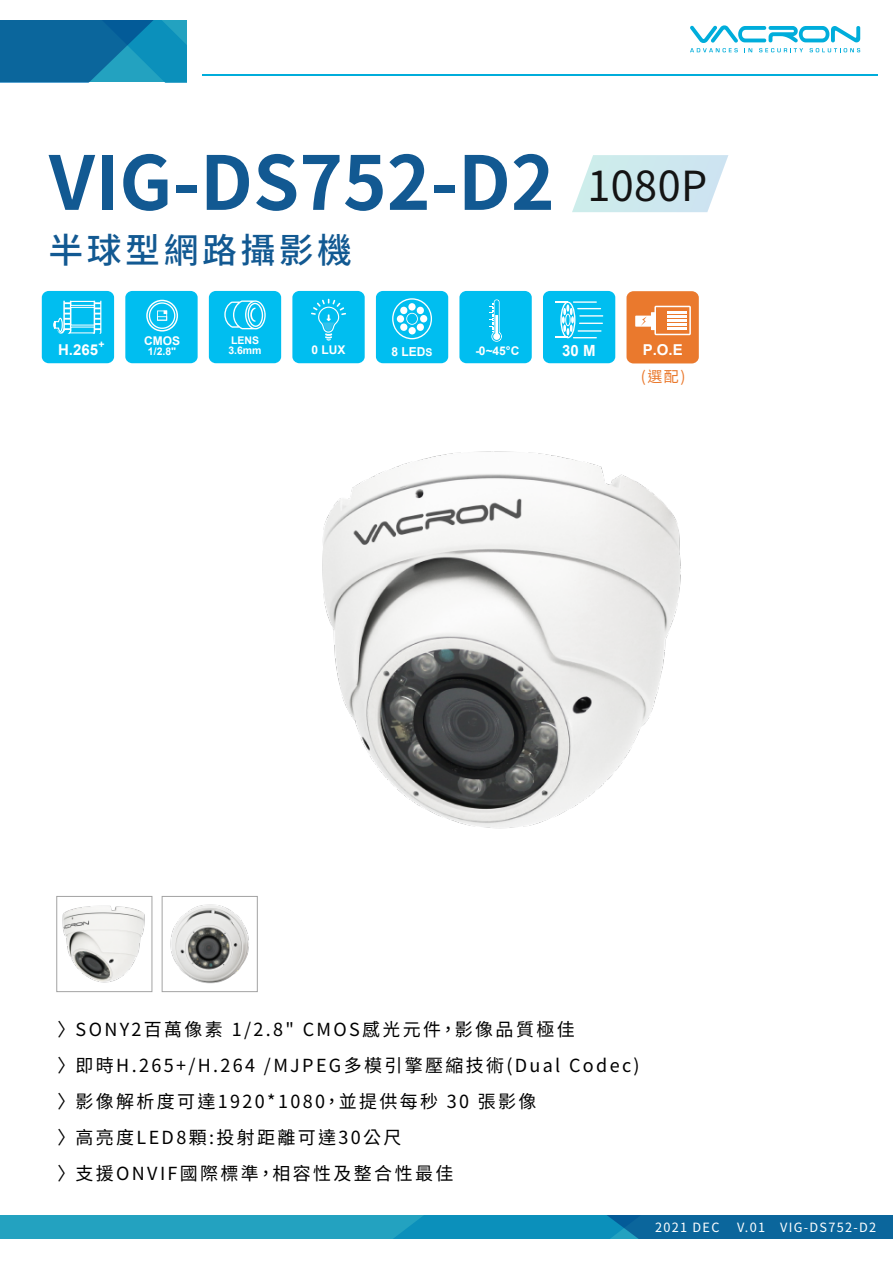
<style>
.page{position:relative;width:893px;height:1263px;background:#fff}
.page>*{position:absolute;margin:0;border:0;box-sizing:border-box;transform-origin:0 0}
.t1{font:700 74.25px "Noto Sans CJ Ktc";color:#125992}
.t2{font:41.4px "Noto Sans CJ Ktc";letter-spacing:.01em;color:#141414}
.t3{font:500 34.95px "Noto Sans CJ Ktc";letter-spacing:.1em;color:#125992}
.t4{font:18px/36px "Noto Sans CJ Ktc";letter-spacing:.13em;color:#000}
.t5{font:700 15.45px "Arial";color:#fff}
.t6{font:700 15px "Arial";color:#fff}
.t7{font:15px "Noto Sans CJ Ktc";color:#ea792d}
.t8{font:12.75px "Noto Sans CJ Ktc";letter-spacing:.1em;color:#fff}
.t9{font:700 12.3px "Arial";color:#fff}
.t10{font:700 12px "Arial";color:#fff}
.t11{font:700 10.5px/10.5px "Arial";color:#fff}
.s1{font-size:10.8px}
</style>
<div class="page">
<div style="left:0;top:1215px;width:893px;height:23px;background:#23a2c0"></div>
<svg style="left:395px;top:1215px;width:498px;height:23px;background:#0b79aa"></svg>
<hr style="left:202px;top:74px;width:676px;height:2px;background:#00addb">
<svg style="left:0;top:20px;width:186px;height:62px;background:#0d76a7"></svg>
<svg style="left:690px;top:25px;width:170px;height:27px"></svg>
<div style="left:209px;top:291px;width:72px;height:72px;background:#00bef0;border-radius:7px"></div>
<svg style="left:224px;top:300px;width:42px;height:29px"></svg>
<div style="left:292px;top:291px;width:73px;height:72px;background:#00bef0;border-radius:7px"></div>
<svg style="left:311px;top:299px;width:35px;height:42px"></svg>
<div style="left:459px;top:291px;width:73px;height:72px;background:#00bef0;border-radius:7px"></div>
<svg style="left:489px;top:299px;width:13px;height:43px"></svg>
<div style="left:376px;top:291px;width:72px;height:72px;background:#00bef0;border-radius:7px"></div>
<svg style="left:392px;top:298px;width:40px;height:41px"></svg>
<div style="left:125px;top:291px;width:73px;height:72px;background:#00bef0;border-radius:7px"></div>
<svg style="left:146px;top:300px;width:32px;height:32px"></svg>
<div style="left:626px;top:291px;width:73px;height:72px;background:#ea792d;border-radius:7px"></div>
<hr style="left:667px;top:315px;width:19px;height:3px;background:#fff">
<hr style="left:667px;top:319px;width:19px;height:3px;background:#fff">
<hr style="left:667px;top:323px;width:19px;height:3px;background:#fff">
<svg style="left:667px;top:327px;width:19px;height:2px"></svg>
<hr style="left:667px;top:311px;width:19px;height:3px;background:#fff">
<div style="left:635px;top:316px;width:16px;height:11px;background:#fff"></div>
<div style="left:651px;top:312px;width:5px;height:18px;background:#fff"></div>
<div style="left:654px;top:306px;width:37px;height:29px;border:2px solid #fff"></div>
<svg style="left:641px;top:317px;width:6px;height:9px"></svg>
<div style="left:42px;top:291px;width:72px;height:72px;background:#00bef0;border-radius:7px"></div>
<svg style="left:53px;top:301px;width:48px;height:33px"></svg>
<div style="left:543px;top:291px;width:72px;height:72px;background:#00bef0;border-radius:7px"></div>
<svg style="left:555px;top:301px;width:48px;height:37px"></svg>
<hr style="left:579px;top:315px;width:24px;height:2px;background:#fff">
<svg style="left:572px;top:155px;width:156px;height:57px;background:#d3ebf0"></svg>
<img style="left:322px;top:451px;width:359px;height:378px">
<img style="left:62px;top:906px;width:83px;height:77px">
<img style="left:170px;top:905px;width:79px;height:79px">
<div style="left:56px;top:896px;width:96px;height:96px;border:1px solid #a3a3a3"></div>
<div style="left:162px;top:896px;width:96px;height:96px;border:1px solid #a3a3a3"></div>
<h1 class="t1" style="left:49px;top:141px;width:507px">VIG-DS752-D2</h1>
<h3 class="t3" style="left:49px;top:231px;width:305px">半球型網路攝影機</h3>
<h2 class="t2" style="left:587px;top:163px;width:121px">1080P</h2>
<p class="t10" style="left:144px;top:332px;width:37px">CMOS</p>
<p class="t11" style="left:148px;top:346px;width:30px">1/2.8"</p>
<p class="t6" style="left:643px;top:339px;width:42px">P.O.E</p>
<p class="t7" style="left:641px;top:368px;width:46px">(選配)</p>
<p class="t11" style="left:228px;top:335px;width:35px">LENS<br>3.6mm</p>
<p class="t10" style="left:312px;top:341px;width:36px">0 LUX</p>
<p class="t9" style="left:392px;top:343px;width:43px">8 LED<span class="s1">S</span></p>
<p class="t10" style="left:475px;top:342px;width:45px">-0~45°C</p>
<p class="t6" style="left:58px;top:339px;width:48px">H.265<sup>+</sup></p>
<p class="t5" style="left:562px;top:339px;width:35px">30 M</p>
<p class="t4" style="left:57px;top:1011px;width:584px">〉SONY2百萬像素 1/2.8" CMOS感光元件，影像品質極佳<br>〉即時H.265+/H.264 /MJPEG多模引擎壓縮技術(Dual Codec)〉影像解析度可達1920*1080，並提供每秒 30 張影像<br>〉高亮度LED8顆:投射距離可達30公尺<br>〉支援ONVIF國際標準，相容性及整合性最佳</p>
<p class="t8" style="left:655px;top:1220px;width:66px">2021 DEC</p>
<p class="t8" style="left:737px;top:1220px;width:140px">V.01 VIG-DS752-D2</p>
</div>
